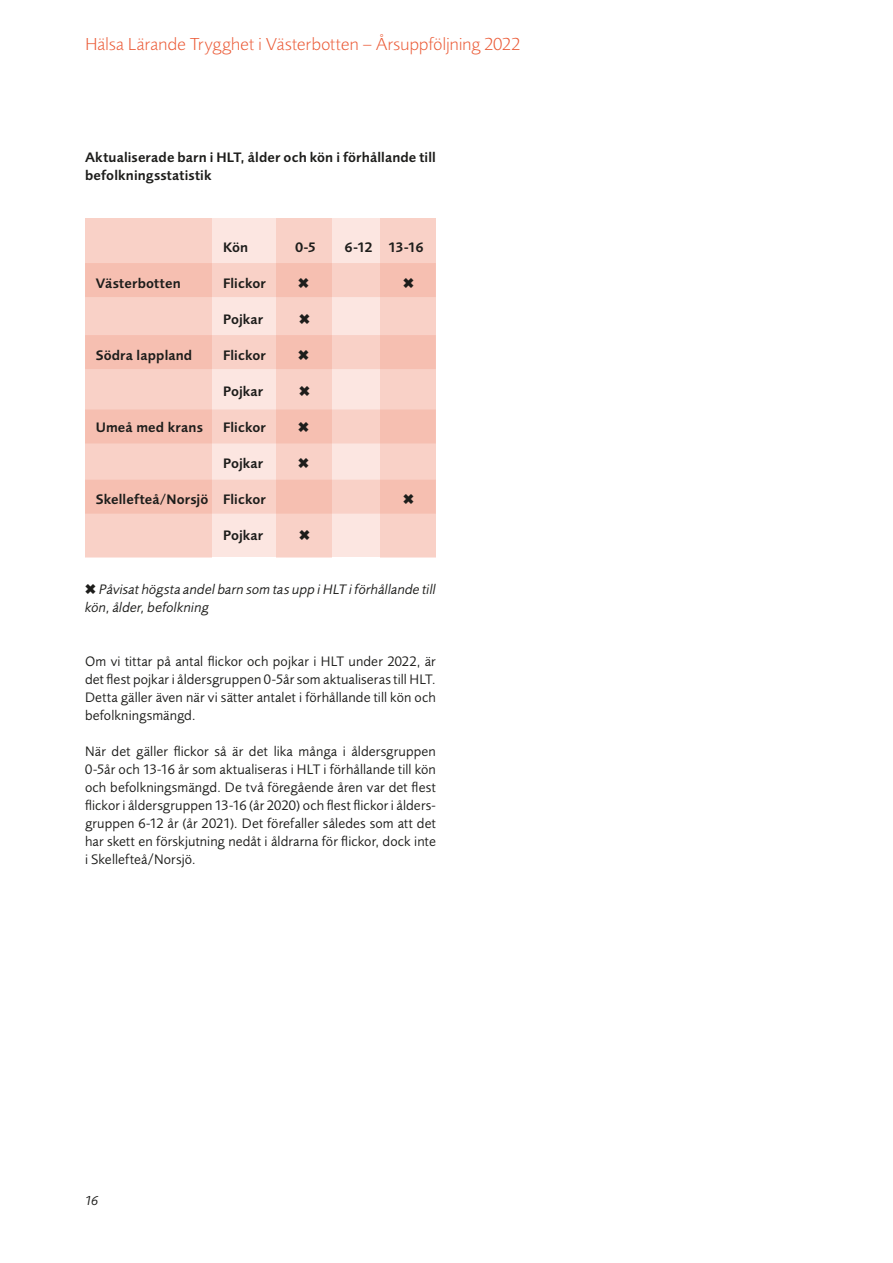
<style>
.page{position:relative;width:893px;height:1263px;background:#fff}
.page>*{position:absolute;margin:0;border:0;box-sizing:border-box;transform-origin:0 0}
.t1{font:300 18px "Foundry Sans";letter-spacing:-.005em;color:#eb5a36}
.Brödtext{font:14.25px/18px "Foundry Sans";letter-spacing:.005em;color:#1d1d1b;text-align:justify}
.Brödtext-2{font:600 14.25px/18px "Foundry Sans";letter-spacing:.01em;color:#1d1d1b}
.Brödtext-3{font:italic 14.25px "Foundry Sans";letter-spacing:.005em;color:#1d1d1b}
.t2{font:italic 13.5px "Foundry Sans";color:#1d1d1b}
</style>
<div class="page">
<div style="left:85px;top:218px;width:351px;height:339px;background:#fce6e1"></div>
<div style="left:85px;top:218px;width:127px;height:339px;background:#f9d1c7"></div>
<div style="left:381px;top:218px;width:55px;height:339px;background:#f9d1c7"></div>
<svg style="left:85px;top:263px;width:351px;height:34px;background:#f7c5b9"></svg>
<svg style="left:276px;top:218px;width:56px;height:339px;background:#f8cec3"></svg>
<svg style="left:85px;top:335px;width:351px;height:34px;background:#f6c4b8"></svg>
<svg style="left:85px;top:409px;width:351px;height:34px;background:#f7c5b8"></svg>
<svg style="left:85px;top:480px;width:351px;height:34px;background:#f7c4b8"></svg>
<svg style="left:299px;top:278px;width:9px;height:10px"></svg>
<svg style="left:404px;top:278px;width:10px;height:10px"></svg>
<svg style="left:299px;top:314px;width:10px;height:10px"></svg>
<svg style="left:299px;top:350px;width:9px;height:10px"></svg>
<svg style="left:299px;top:386px;width:10px;height:10px"></svg>
<svg style="left:299px;top:422px;width:9px;height:10px"></svg>
<svg style="left:299px;top:458px;width:9px;height:10px"></svg>
<svg style="left:404px;top:494px;width:10px;height:10px"></svg>
<svg style="left:299px;top:530px;width:10px;height:10px"></svg>
<p class="t1" style="left:85px;top:34px;width:437px">Hälsa Lärande Trygghet i Västerbotten – Årsuppföljning 2022</p>
<p class="Brödtext-2" style="left:85px;top:148px;width:352px">Aktualiserade barn i HLT, ålder och kön i förhållande till befolkningsstatistik</p>
<p class="Brödtext-2" style="left:223px;top:238px;width:27px">Kön</p>
<p class="Brödtext-2" style="left:295px;top:238px;width:23px">0-5</p>
<p class="Brödtext-2" style="left:345px;top:238px;width:81px">6-12 13-16</p>
<p class="Brödtext-2" style="left:96px;top:274px;width:87px">Västerbotten</p>
<p class="Brödtext-2" style="left:223px;top:274px;width:44px">Flickor</p>
<p class="Brödtext-2" style="left:223px;top:310px;width:42px">Pojkar</p>
<p class="Brödtext-2" style="left:96px;top:346px;width:98px">Södra lappland</p>
<p class="Brödtext-2" style="left:223px;top:346px;width:44px">Flickor</p>
<p class="Brödtext-2" style="left:223px;top:382px;width:42px">Pojkar</p>
<p class="Brödtext-2" style="left:96px;top:418px;width:109px">Umeå med krans</p>
<p class="Brödtext-2" style="left:223px;top:418px;width:44px">Flickor</p>
<p class="Brödtext-2" style="left:223px;top:454px;width:42px">Pojkar</p>
<p class="Brödtext-2" style="left:96px;top:490px;width:172px">Skellefteå/Norsjö Flickor</p>
<p class="Brödtext-2" style="left:223px;top:526px;width:42px">Pojkar</p>
<p class="Brödtext-3" style="left:99px;top:582px;width:338px">Påvisat högsta andel barn som tas upp i HLT i förhållande till</p>
<p class="Brödtext-3" style="left:85px;top:600px;width:125px">kön, ålder, befolkning</p>
<p class="Brödtext" style="left:85px;top:653px;width:352px">Om vi tittar på antal flickor och pojkar i HLT under 2022, är det flest pojkar i åldersgruppen 0-5år som aktualiseras till HLT.<br>Detta gäller även när vi sätter antalet i förhållande till kön och befolkningsmängd.</p>
<p class="Brödtext" style="left:85px;top:743px;width:352px">När det gäller flickor så är det lika många i åldersgruppen 0-5år och 13-16 år som aktualiseras i HLT i förhållande till kön och befolkningsmängd. De två föregående åren var det flest flickor i åldersgruppen 13-16 (år 2020) och flest flickor i ålders&shy;gruppen 6-12 år (år 2021). Det förefaller således som att det har skett en förskjutning nedåt i åldrarna för flickor, dock inte i Skellefteå/Norsjö.</p>
<p class="t2" style="left:85px;top:1193px;width:15px">16</p>
</div>
